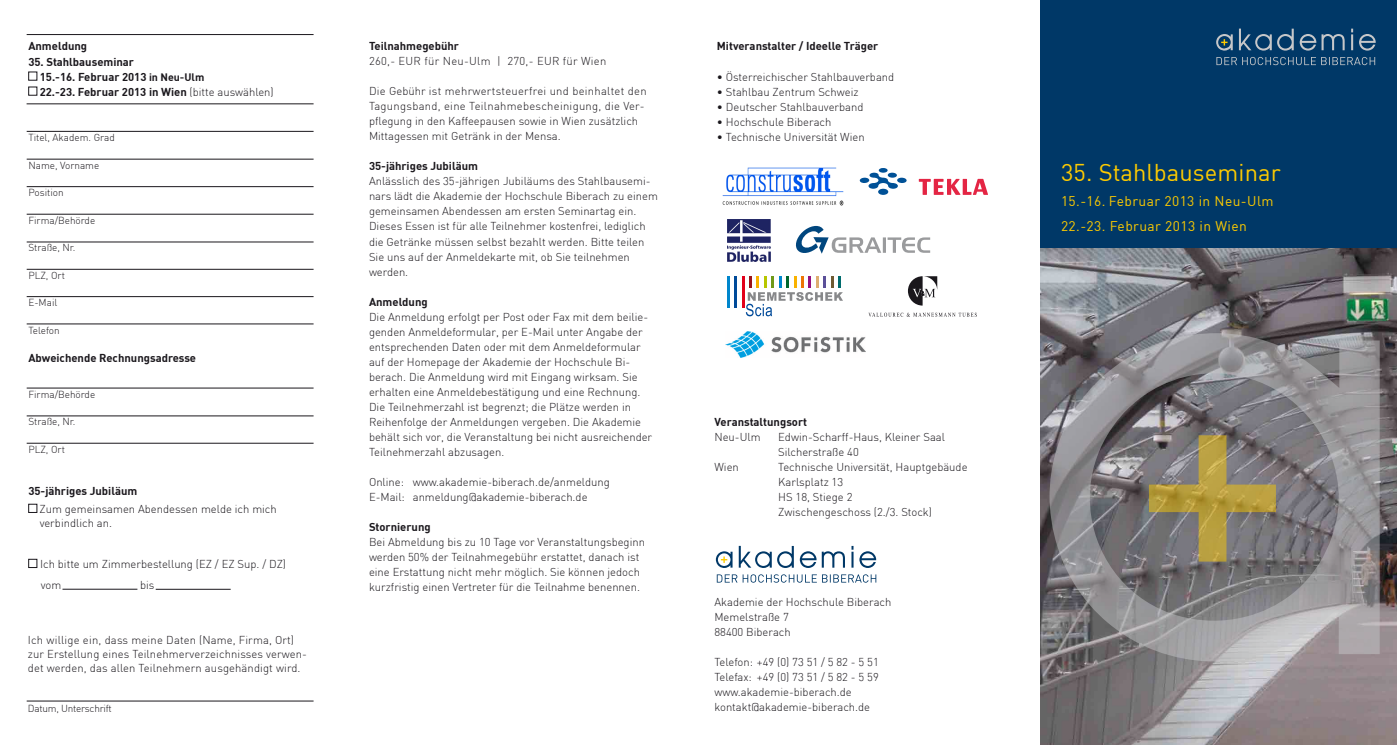
<style>
.page{position:relative;width:1397px;height:745px;background:#fff}
.page>*{position:absolute;margin:0;border:0;box-sizing:border-box;transform-origin:0 0}
.t1{font:23.75px "DIN";letter-spacing:.005em;color:#fecb00}
.t2{font:13.75px "DIN";letter-spacing:.03em;color:#fecb00}
.blazevski{font:300 11.25px/15px "DIN";color:#1a171c}
.copy{font:300 11.25px/15px "DIN";color:#1a171c}
.copy-2{font:700 11.25px "DIN";color:#1a171c}
.blazevski-2{font:700 11.25px "DIN";color:#1a171c}
.blazevski-3{font:300 11.25px "DIN";letter-spacing:.025em;color:#1a171c}
.Head{font:300 11.25px "DIN";color:#1a171c}
.t3{font:300 10px "DIN";color:#1a171c}
.t4{font:300 10px "DIN";letter-spacing:-.02em;color:#1a171c}
.s1{font-size:10.62px}
.s2{font-weight:300}
</style>
<div class="page">
<div style="left:1040px;top:0;width:356px;height:248px;background:#003867"></div>
<svg style="left:1216px;top:34px;width:16px;height:17px"></svg>
<svg style="left:1216px;top:57px;width:158px;height:8px"></svg>
<svg style="left:1238px;top:29px;width:137px;height:22px"></svg>
<svg style="left:715px;top:551px;width:17px;height:16px"></svg>
<svg style="left:716px;top:574px;width:160px;height:8px"></svg>
<svg style="left:738px;top:545px;width:138px;height:22px"></svg>
<img style="left:1040px;top:248px;width:356px;height:496px">
<svg style="left:1049px;top:333px;width:330px;height:328px;background:#888689"></svg>
<svg style="left:1148px;top:435px;width:127px;height:126px;background:#918664"></svg>
<div style="left:28px;top:503px;width:9px;height:9px;background:#fff;border:1px solid #1a171c"></div>
<div style="left:28px;top:558px;width:9px;height:9px;background:#fff;border:1px solid #1a171c"></div>
<div style="left:28px;top:72px;width:9px;height:8px;background:#fff;border:1px solid #1a171c"></div>
<div style="left:28px;top:87px;width:9px;height:8px;background:#fff;border:1px solid #1a171c"></div>
<hr style="left:27px;top:34px;width:286px;height:1px;background:#1a171c">
<hr style="left:27px;top:131px;width:286px;height:1px;background:#1a171c">
<hr style="left:27px;top:159px;width:286px;height:1px;background:#1a171c">
<hr style="left:27px;top:186px;width:286px;height:1px;background:#1a171c">
<hr style="left:27px;top:214px;width:286px;height:1px;background:#1a171c">
<hr style="left:27px;top:241px;width:286px;height:1px;background:#1a171c">
<hr style="left:27px;top:269px;width:286px;height:1px;background:#1a171c">
<hr style="left:27px;top:296px;width:286px;height:1px;background:#1a171c">
<hr style="left:27px;top:323px;width:286px;height:1px;background:#1a171c">
<hr style="left:27px;top:387px;width:286px;height:1px;background:#1a171c">
<hr style="left:27px;top:415px;width:286px;height:1px;background:#1a171c">
<hr style="left:27px;top:442px;width:286px;height:1px;background:#1a171c">
<hr style="left:27px;top:700px;width:286px;height:1px;background:#1a171c">
<hr style="left:27px;top:103px;width:286px;height:1px;background:#1a171c">
<hr style="left:156px;top:588px;width:75px;height:1px;background:#1a171c">
<hr style="left:62px;top:588px;width:75px;height:1px;background:#1a171c">
<svg style="left:859px;top:168px;width:47px;height:27px"></svg>
<svg style="left:918px;top:179px;width:69px;height:16px"></svg>
<img style="left:727px;top:219px;width:43px;height:42px">
<svg style="left:907px;top:276px;width:30px;height:29px"></svg>
<svg style="left:868px;top:312px;width:108px;height:4px"></svg>
<svg style="left:796px;top:226px;width:85px;height:27px"></svg>
<hr style="left:882px;top:237px;width:3px;height:16px;background:#9a9b9d">
<svg style="left:887px;top:237px;width:43px;height:16px"></svg>
<img style="left:722px;top:167px;width:122px;height:39px">
<hr style="left:734px;top:276px;width:2px;height:31px;background:#004a99">
<hr style="left:741px;top:276px;width:3px;height:31px;background:#e2001a">
<hr style="left:726px;top:276px;width:3px;height:31px;background:#0086cc">
<svg style="left:745px;top:276px;width:97px;height:40px"></svg>
<img style="left:725px;top:331px;width:140px;height:26px">
<p class="copy-2" style="left:716px;top:39px;width:163px">Mitveranstalter / Ideelle Träger</p>
<p class="blazevski" style="left:716px;top:69px;width:179px">• Österreichischer Stahlbauverband</p>
<p class="blazevski" style="left:716px;top:84px;width:143px">• Stahlbau Zentrum Schweiz</p>
<p class="blazevski" style="left:716px;top:99px;width:148px">• Deutscher Stahlbauverband</p>
<p class="blazevski" style="left:716px;top:114px;width:116px">• Hochschule Biberach</p>
<p class="blazevski-2" style="left:369px;top:39px;width:91px">Teilnahmegebühr</p>
<p class="blazevski-3" style="left:369px;top:54px;width:239px">260,- EUR für Neu-Ulm | 270,- EUR für Wien</p>
<p class="blazevski" style="left:369px;top:84px;width:279px">Die Gebühr ist mehrwertsteuerfrei und beinhaltet den Tagungsband, eine Teilnahmebescheinigung, die Ver&shy;pflegung in den Kaffeepausen sowie in Wien zusätzlich Mittagessen mit Getränk in der Mensa.</p>
<p class="copy-2" style="left:369px;top:159px;width:110px">35-jähriges Jubiläum</p>
<p class="copy" style="left:369px;top:174px;width:290px">Anlässlich des 35-jährigen Jubiläums des Stahlbausemi&shy;nars lädt die Akademie der Hochschule Biberach zu einem gemeinsamen Abendessen am ersten Seminartag ein.<br>Dieses Essen ist für alle Teilnehmer kostenfrei, lediglich die Getränke müssen selbst bezahlt werden. Bitte teilen Sie uns auf der Anmeldekarte mit, ob Sie teilnehmen werden.</p>
<p class="blazevski-2" style="left:369px;top:294px;width:60px">Anmeldung</p>
<p class="blazevski" style="left:369px;top:309px;width:285px">Die Anmeldung erfolgt per Post oder Fax mit dem beilie&shy;genden Anmeldeformular, per E-Mail unter Angabe der entsprechenden Daten oder mit dem Anmeldeformular auf der Homepage der Akademie der Hochschule Bi&shy;berach. Die Anmeldung wird mit Eingang wirksam. Sie erhalten eine Anmeldebestätigung und eine Rechnung.<br>Die Teilnehmerzahl ist begrenzt; die Plätze werden in Reihenfolge der Anmeldungen vergeben. Die Akademie behält sich vor, die Veranstaltung bei nicht ausreichender Teilnehmerzahl abzusagen.</p>
<p class="blazevski" style="left:369px;top:474px;width:242px">Online: www.akademie-biberach.de/anmeldung</p>
<p class="blazevski" style="left:369px;top:489px;width:220px">E-Mail: anmeldung@akademie-biberach.de</p>
<p class="blazevski-2" style="left:369px;top:519px;width:63px">Stornierung</p>
<p class="blazevski" style="left:369px;top:534px;width:277px">Bei Abmeldung bis zu 10 Tage vor Veranstaltungsbeginn</p>
<p class="blazevski" style="left:369px;top:549px;width:272px">werden 50% der Teilnahmegebühr erstattet, danach ist</p>
<p class="blazevski" style="left:369px;top:564px;width:272px">eine Erstattung nicht mehr möglich. Sie können jedoch</p>
<p class="blazevski" style="left:369px;top:579px;width:272px">kurzfristig einen Vertreter für die Teilnahme benennen.</p>
<p class="copy-2" style="left:28px;top:39px;width:60px">Anmeldung</p>
<p class="copy-2" style="left:28px;top:54px;width:107px">35. Stahlbauseminar</p>
<p class="copy-2" style="left:40px;top:69px;width:166px">15.-16. Februar 2013 <span class="s1">in Neu-Ulm</span></p>
<p class="copy-2" style="left:40px;top:84px;width:235px">22.-23. Februar 2013 in Wien <span class="s2">(bitte auswählen)</span></p>
<p class="t3" style="left:28px;top:131px;width:88px">Titel, Akadem. Grad</p>
<p class="blazevski" style="left:716px;top:129px;width:149px">• Technische Universität Wien</p>
<p class="t3" style="left:28px;top:159px;width:72px">Name, Vorname</p>
<p class="t3" style="left:28px;top:186px;width:37px">Position</p>
<p class="t3" style="left:28px;top:214px;width:68px">Firma/Behörde</p>
<p class="t3" style="left:28px;top:241px;width:49px">Straße, Nr.</p>
<p class="t3" style="left:28px;top:269px;width:38px">PLZ, Ort</p>
<p class="t3" style="left:28px;top:296px;width:30px">E-Mail</p>
<p class="t3" style="left:28px;top:324px;width:33px">Telefon</p>
<p class="copy-2" style="left:28px;top:350px;width:169px">Abweichende Rechnungsadresse</p>
<p class="t3" style="left:28px;top:388px;width:68px">Firma/Behörde</p>
<p class="t3" style="left:28px;top:415px;width:49px">Straße, Nr.</p>
<p class="t3" style="left:28px;top:443px;width:38px">PLZ, Ort</p>
<p class="copy-2" style="left:28px;top:483px;width:110px">35-jähriges Jubiläum</p>
<p class="blazevski" style="left:40px;top:501px;width:239px;line-height:13.8px">Zum gemeinsamen Abendessen melde ich mich verbindlich an.</p>
<p class="blazevski" style="left:40px;top:556px;width:247px">Ich bitte um Zimmerbestellung (EZ / EZ Sup. / DZ)</p>
<p class="Head" style="left:41px;top:577px;width:22px">vom</p>
<p class="Head" style="left:140px;top:577px;width:16px">bis</p>
<p class="copy-2" style="left:714px;top:414px;width:94px">Veranstaltungsort</p>
<p class="copy" style="left:714px;top:429px;width:48px">Neu-Ulm</p>
<p class="copy" style="left:778px;top:429px;width:168px">Edwin-Scharff-Haus, Kleiner Saal</p>
<p class="copy" style="left:778px;top:444px;width:82px">Silcherstraße 40</p>
<p class="copy" style="left:714px;top:459px;width:26px">Wien</p>
<p class="copy" style="left:778px;top:459px;width:191px">Technische Universität, Hauptgebäude</p>
<p class="copy" style="left:778px;top:474px;width:66px">Karlsplatz 13</p>
<p class="copy" style="left:778px;top:489px;width:76px">HS 18, Stiege 2</p>
<p class="copy" style="left:778px;top:504px;width:155px">Zwischengeschoss (2./3. Stock)</p>
<p class="blazevski" style="left:28px;top:633px;width:280px;line-height:13.8px">Ich willige ein, dass meine Daten (Name, Firma, Ort) zur Erstellung eines Teilnehmerverzeichnisses verwen&shy;det werden, das allen Teilnehmern ausgehändigt wird.</p>
<p class="t4" style="left:28px;top:701px;width:85px">Datum, Unterschrift</p>
<p class="blazevski" style="left:714px;top:594px;width:178px">Akademie der Hochschule Biberach</p>
<p class="blazevski" style="left:714px;top:609px;width:76px">Memelstraße 7</p>
<p class="blazevski" style="left:714px;top:624px;width:78px">88400 Biberach</p>
<p class="blazevski" style="left:714px;top:654px;width:166px">Telefon: +49 (0) 73 51 / 5 82 - 5 51</p>
<p class="blazevski" style="left:714px;top:669px;width:166px">Telefax: +49 (0) 73 51 / 5 82 - 5 59</p>
<p class="blazevski" style="left:714px;top:684px;width:139px">www.akademie-biberach.de</p>
<p class="blazevski" style="left:714px;top:699px;width:157px">kontakt@akademie-biberach.de</p>
<p class="t1" style="left:1060px;top:157px;width:221px">35. Stahlbauseminar</p>
<p class="t2" style="left:1060px;top:192px;width:214px">15.-16. Februar 2013 in Neu-Ulm</p>
<p class="t2" style="left:1060px;top:217px;width:187px">22.-23. Februar 2013 in Wien</p>
</div>
